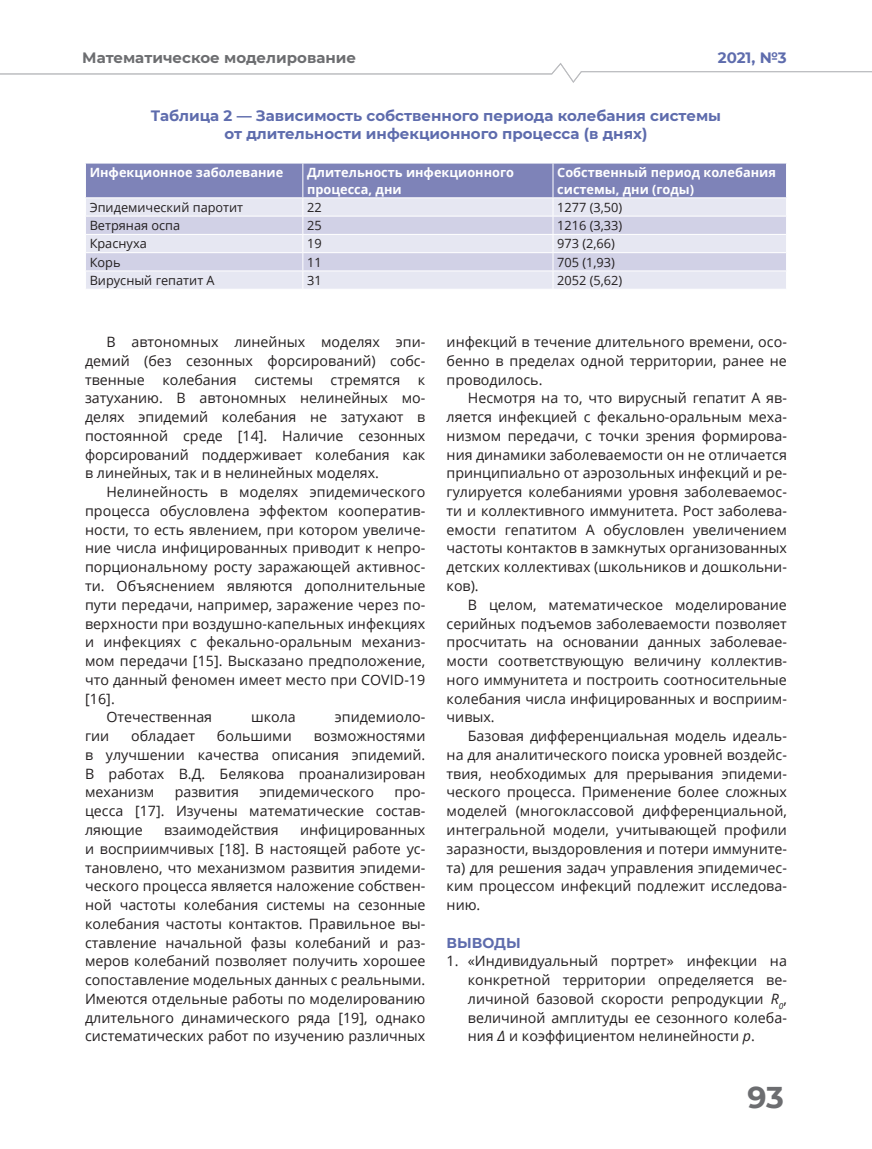
<style>
.page{position:relative;width:872px;height:1149px;background:#fff}
.page>*{position:absolute;margin:0;border:0;box-sizing:border-box;transform-origin:0 0}
.t1{font:700 30px "Montserrat";color:#6c6d70}
.Ris_name_1{font:700 15px/18.5px "Montserrat";color:#5e6cad;text-align:center}
.t2{font:700 15px "Montserrat";color:#6c6d70}
.Tekst_1{font:14.25px/18.8px "Open Sans";color:#231f20;text-align:justify}
.Tekst_ind_1{font:14.25px/18.8px "Open Sans";color:#231f20;text-align:justify}
.Tekst_TITL_1{font:700 14.25px "Montserrat";color:#5e6cad}
.Tabl_1{font:12.75px "Open Sans";color:#231f20}
.Tabl_1-2{font:700 12.75px/16.5px "Open Sans";color:#fff}
.s1{font-style:italic}
</style>
<div class="page">
<svg style="left:0;top:63px;width:872px;height:20px"></svg>
<svg style="left:85px;top:163px;width:702px;height:126px;background:#c5c7df"></svg>
<p class="t2" style="left:82px;top:47px;width:275px">Математическое моделирование</p>
<p class="Ris_name_1" style="left:718px;top:47px;width:70px">2021, №3</p>
<p class="Ris_name_1" style="left:151px;top:106px;width:572px">Таблица 2 — Зависимость собственного периода колебания системы от длительности инфекционного процесса (в днях)</p>
<p class="Tabl_1-2" style="left:90px;top:164px;width:195px">Инфекционное заболевание</p>
<p class="Tabl_1-2" style="left:307px;top:164px;width:208px">Длительность инфекционного</p>
<p class="Tabl_1-2" style="left:307px;top:180px;width:96px">процесса, дни</p>
<p class="Tabl_1-2" style="left:557px;top:164px;width:220px">Собственный период колебания системы, дни (годы)</p>
<p class="Tabl_1" style="left:90px;top:198px;width:155px">Эпидемический паротит</p>
<p class="Tabl_1" style="left:307px;top:198px;width:16px">22</p>
<p class="Tabl_1" style="left:557px;top:198px;width:67px">1277 (3,50)</p>
<p class="Tabl_1" style="left:90px;top:217px;width:92px">Ветряная оспа</p>
<p class="Tabl_1" style="left:307px;top:217px;width:16px">25</p>
<p class="Tabl_1" style="left:557px;top:217px;width:67px">1216 (3,33)</p>
<p class="Tabl_1" style="left:90px;top:235px;width:59px">Краснуха</p>
<p class="Tabl_1" style="left:307px;top:235px;width:16px">19</p>
<p class="Tabl_1" style="left:557px;top:235px;width:59px">973 (2,66)</p>
<p class="Tabl_1" style="left:90px;top:253px;width:32px">Корь</p>
<p class="Tabl_1" style="left:307px;top:253px;width:16px">11</p>
<p class="Tabl_1" style="left:557px;top:253px;width:59px">705 (1,93)</p>
<p class="Tabl_1" style="left:90px;top:271px;width:126px">Вирусный гепатит А</p>
<p class="Tabl_1" style="left:307px;top:271px;width:16px">31</p>
<p class="Tabl_1" style="left:557px;top:271px;width:67px">2052 (5,62)</p>
<p class="Tekst_1" style="left:85px;top:332px;width:342px;text-indent:21px">В автономных линейных моделях эпи&shy;демий (без сезонных форсирований) собс&shy;твенные колебания системы стремятся к затуханию. В автономных нелинейных мо&shy;делях эпидемий колебания не затухают в постоянной среде [14]. Наличие сезонных форсирований поддерживает колебания как в линейных, так и в нелинейных моделях.</p>
<p class="Tekst_1" style="left:85px;top:482px;width:342px;text-indent:21px">Нелинейность в моделях эпидемического процесса обусловлена эффектом кооператив&shy;ности, то есть явлением, при котором увеличе&shy;ние числа инфицированных приводит к непро&shy;порциональному росту заражающей активнос&shy;ти. Объяснением являются дополнительные пути передачи, например, заражение через по&shy;верхности при воздушно-капельных инфекциях и инфекциях с фекально-оральным механиз&shy;мом передачи [15]. Высказано предположение, что данный феномен имеет место при COVID-19 [16].</p>
<p class="Tekst_1" style="left:106px;top:707px;width:107px">Отечественная</p>
<p class="Tekst_1" style="left:251px;top:707px;width:46px">школа</p>
<p class="Tekst_1" style="left:335px;top:707px;width:92px">эпидемиоло-</p>
<p class="Tekst_1" style="left:85px;top:726px;width:26px">гии</p>
<p class="Tekst_1" style="left:131px;top:726px;width:65px">обладает</p>
<p class="Tekst_1" style="left:217px;top:726px;width:76px">большими</p>
<p class="Tekst_1" style="left:85px;top:726px;width:342px;text-indent:229px">возможностями в улучшении качества описания эпидемий.<br>В работах В.Д. Белякова проанализирован механизм</p>
<p class="Tekst_1" style="left:85px;top:782px;width:342px;text-indent:309px">про&shy;цесса [17]. Изучены математические состав&shy;ляющие</p>
<p class="Tekst_1" style="left:175px;top:782px;width:66px">развития</p>
<p class="Tekst_1" style="left:259px;top:782px;width:116px">эпидемического</p>
<p class="Tekst_1" style="left:85px;top:819px;width:342px;text-indent:215px">инфицированных и восприимчивых [18]. В настоящей работе ус&shy;тановлено, что механизмом развития эпидеми&shy;ческого процесса является наложение собствен&shy;ной частоты колебания системы на сезонные колебания частоты контактов. Правильное вы&shy;ставление начальной фазы колебаний и раз&shy;меров колебаний позволяет получить хорошее сопоставление модельных данных с реальными.<br>Имеются отдельные работы по моделированию длительного динамического ряда [19], однако систематических работ по изучению различных</p>
<p class="Tekst_1" style="left:164px;top:819px;width:116px">взаимодействия</p>
<p class="Tekst_1" style="left:446px;top:332px;width:342px">инфекций в течение длительного времени, осо&shy;бенно в пределах одной территории, ранее не проводилось.</p>
<p class="Tekst_1" style="left:446px;top:388px;width:342px;text-indent:21px">Несмотря на то, что вирусный гепатит А яв&shy;ляется инфекцией с фекально-оральным меха&shy;низмом передачи, с точки зрения формирова&shy;ния динамики заболеваемости он не отличается принципиально от аэрозольных инфекций и ре&shy;гулируется колебаниями уровня заболеваемос&shy;ти и коллективного иммунитета. Рост заболева&shy;емости гепатитом А обусловлен увеличением частоты контактов в замкнутых организованных детских коллективах (школьников и дошкольни&shy;ков).</p>
<p class="Tekst_1" style="left:446px;top:594px;width:342px;text-indent:21px">В целом, математическое моделирование серийных подъемов заболеваемости позволяет просчитать на основании данных заболевае&shy;мости соответствующую величину коллектив&shy;ного иммунитета и построить соотносительные колебания числа инфицированных и восприим&shy;чивых.</p>
<p class="Tekst_1" style="left:446px;top:726px;width:342px;text-indent:21px">Базовая дифференциальная модель идеаль&shy;на для аналитического поиска уровней воздейс&shy;твия, необходимых для прерывания эпидеми&shy;ческого процесса. Применение более сложных моделей (многоклассовой дифференциальной, интегральной модели, учитывающей профили заразности, выздоровления и потери иммуните&shy;та) для решения задач управления эпидемичес&shy;ким процессом инфекций подлежит исследова&shy;нию.</p>
<p class="Tekst_TITL_1" style="left:446px;top:931px;width:76px">ВЫВОДЫ</p>
<p class="Tekst_ind_1" style="left:468px;top:951px;width:320px;text-indent:-21px">1. «Индивидуальный портрет» инфекции на конкретной территории определяется ве&shy;личиной базовой скорости репродукции <span class="s1">R</span><sub>0</sub>, величиной амплитуды ее сезонного колеба&shy;ния <span class="s1">∆</span> и коэффициентом нелинейности <span class="s1">p</span>.</p>
<h1 class="t1" style="left:747px;top:1075px;width:38px">93</h1>
</div>
